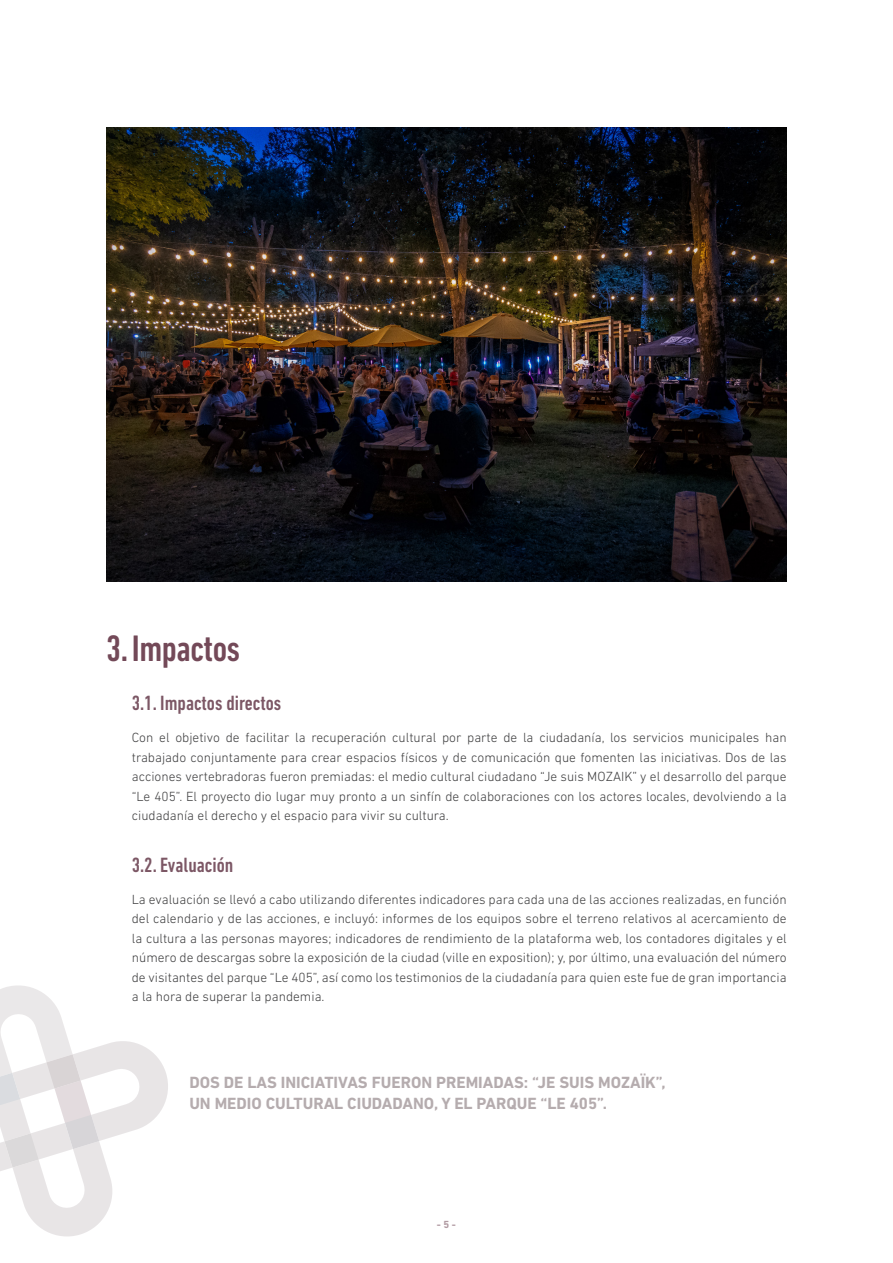
<style>
.page{position:relative;width:893px;height:1263px;background:#fff}
.page>*{position:absolute;margin:0;border:0;box-sizing:border-box;transform-origin:0 0}
.TITULAR_1{font:500 condensed 37.5px "DIN Next LT Pro";letter-spacing:-.01em;color:#734958}
.Titular_1_1{font:500 condensed 21px "DIN Next LT Pro";color:#7c5765}
.DESTACATS{font:700 16.5px/21px "DIN Next LT Pro";color:#b5acae}
.Text_Base{font:300 13.5px/19.5px "DIN Next LT Pro";color:#3e3e3f;text-align:justify}
.num_pg{font:700 10.5px "DIN Next LT Pro";color:#b19aa2}
</style>
<div class="page">
<img style="left:106px;top:128px;width:681px;height:453px">
<svg style="left:0;top:985px;width:168px;height:252px"></svg>
<p class="TITULAR_1" style="left:106px;top:627px;width:135px">3.Impactos</p>
<p class="Titular_1_1" style="left:132px;top:691px;width:151px">3.1. Impactos directos</p>
<p class="Text_Base" style="left:132px;top:728px;width:656px">Con el objetivo de facilitar la recuperación cultural por parte de la ciudadanía, los servicios municipales han trabajado conjuntamente para crear espacios físicos y de comunicación que fomenten las iniciativas. Dos de las acciones vertebradoras fueron premiadas: el medio cultural ciudadano “Je suis MOZAIK” y el desarrollo del parque “Le 405”. El proyecto dio lugar muy pronto a un sinfín de colaboraciones con los actores locales, devolviendo a la ciudadanía el derecho y el espacio para vivir su cultura.</p>
<p class="Titular_1_1" style="left:132px;top:853px;width:103px">3.2. Evaluación</p>
<p class="Text_Base" style="left:132px;top:889px;width:656px">La evaluación se llevó a cabo utilizando diferentes indicadores para cada una de las acciones realizadas, en función del calendario y de las acciones, e incluyó: informes de los equipos sobre el terreno relativos al acercamiento de la cultura a las personas mayores; indicadores de rendimiento de la plataforma web, los contadores digitales y el número de descargas sobre la exposición de la ciudad (ville en exposition); y, por último, una evaluación del número de visitantes del parque “Le 405”, así como los testimonios de la ciudadanía para quien este fue de gran importancia a la hora de superar la pandemia.</p>
<p class="DESTACATS" style="left:189px;top:1072px;width:478px">DOS DE LAS INICIATIVAS FUERON PREMIADAS: “JE SUIS MOZAÏK”,<br>UN MEDIO CULTURAL CIUDADANO, Y EL PARQUE “LE 405”.</p>
<p class="num_pg" style="left:437px;top:1218px;width:21px">- 5 -</p>
</div>
